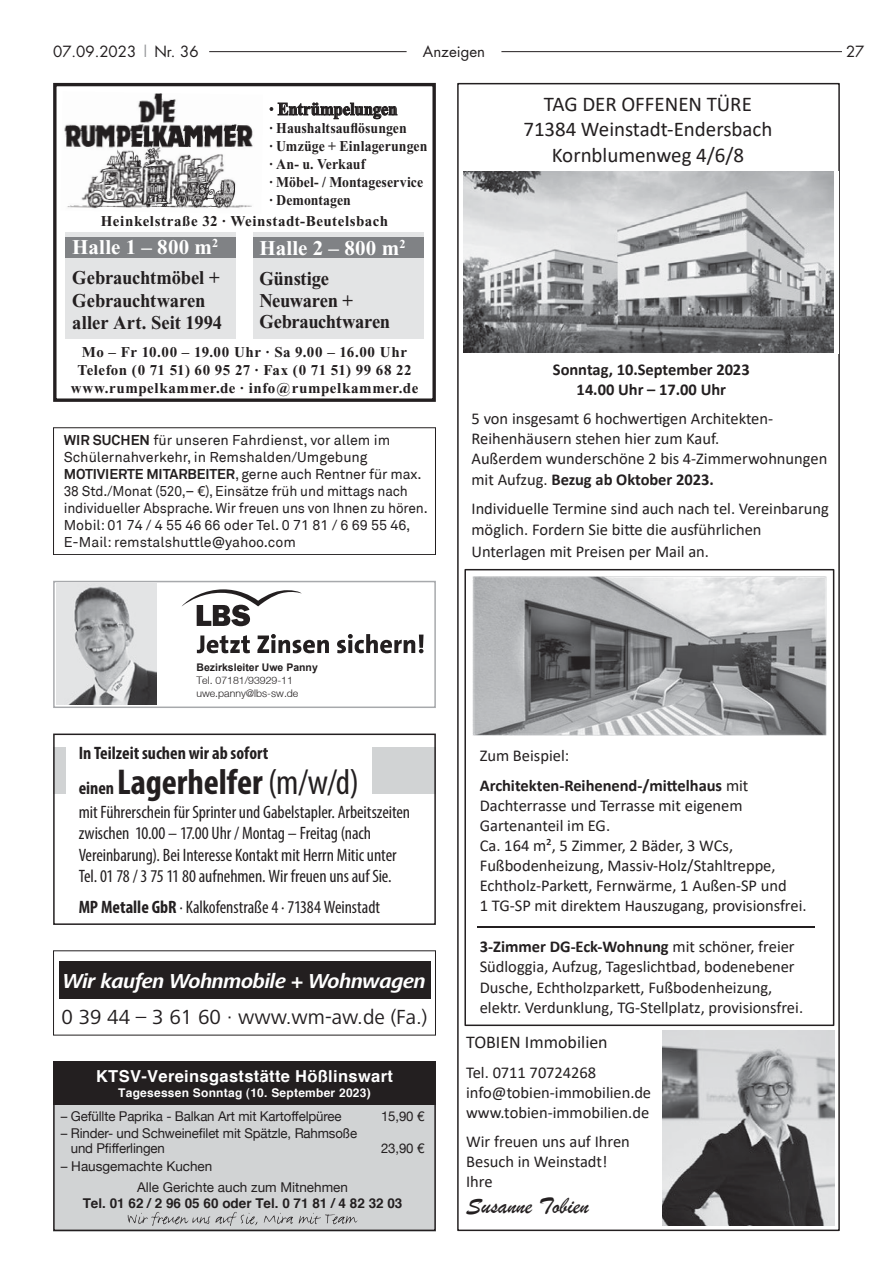
<style>
.page{position:relative;width:893px;height:1263px;background:#fff}
.page>*{position:absolute;margin:0;border:0;box-sizing:border-box;transform-origin:0 0}
.t1{font:700 condensed 36px "Myriad Pro";color:#231f20}
.t2{font:23.85px "Brush Script";color:#231f20}
.t3{font:21.15px "Frutiger Next LT";color:#231f20}
.t4{font:21px/25.7px "Calibri";color:#231f20;text-align:center}
.t5{font:italic 700 21px "Frutiger Next LT";letter-spacing:-.02em;color:#fff}
.t6{font:700 21px "Times New Roman";letter-spacing:.01em;color:#fff}
.t7{font:700 19.5px/22.5px "Times New Roman";letter-spacing:-.01em;color:#231f20;scale:.95 1}
.t8{font:condensed 18px/21.6px "Myriad Pro";letter-spacing:-.005em;color:#231f20}
.t9{font:700 condensed 18px "Myriad Pro";color:#231f20}
.t10{font:18px "Calibri";color:#231f20}
.t11{font:700 18px "Times New Roman";letter-spacing:-.005em;color:#231f20;scale:.92 1}
.t12{font:16.5px/20.1px "Calibri";color:#231f20}
.t13{font:700 16.5px/20.1px "Calibri";letter-spacing:-.005em;color:#231f20;text-align:center}
.t14{font:700 16.5px "Helvetica";letter-spacing:.02em;color:#fff}
.t15{font:700 15px/18px "Times New Roman";letter-spacing:.02em;color:#231f20;text-align:center}
.t16{font:700 15px/18px "Times New Roman";letter-spacing:.02em;color:#231f20;scale:.92 1}
.t17{font:15px "Futura";color:#231f20}
.t18{font:14.25px/17.1px "Akkurat";letter-spacing:-.01em;color:#231f20}
.t19{font:13.5px/15px "Helvetica Neue";letter-spacing:-.01em;color:#231f20}
.t20{font:700 13.5px "Helvetica";color:#231f20}
.t21{font:700 12px "Helvetica";letter-spacing:.02em;color:#fff}
.t22{font:300 10.5px/12.8px "Helvetica Neue";color:#231f20}
.t23{font:700 10.5px "Arial";color:#231f20}
.s1{color:#949698}
.s2{font-weight:700}
.s3{font-size:18px}
.s4{font-weight:400}
</style>
<div class="page">
<hr style="left:209px;top:51px;width:198px;height:1px;background:#231f20">
<hr style="left:501px;top:51px;width:341px;height:1px;background:#231f20">
<img style="left:64px;top:93px;width:189px;height:116px">
<div style="left:66px;top:232px;width:170px;height:107px;background:#e3e4e5"></div>
<div style="left:253px;top:232px;width:170px;height:107px;background:#e3e4e5"></div>
<svg style="left:270px;top:103px;width:127px;height:16px"></svg>
<div style="left:66px;top:237px;width:170px;height:21px;background:#808285"></div>
<div style="left:253px;top:237px;width:170px;height:21px;background:#808285"></div>
<div style="left:53px;top:83px;width:383px;height:319px;border:3px solid #231f20"></div>
<div style="left:59px;top:961px;width:371px;height:38px;background:#231f20"></div>
<svg style="left:182px;top:589px;width:120px;height:38px"></svg>
<svg style="left:197px;top:634px;width:226px;height:19px"></svg>
<div style="left:53px;top:581px;width:383px;height:127px;border:2px solid #a7a9ac"></div>
<img style="left:57px;top:584px;width:99px;height:121px">
<img style="left:463px;top:171px;width:371px;height:182px">
<img style="left:662px;top:1031px;width:173px;height:195px">
<img style="left:473px;top:576px;width:354px;height:160px">
<hr style="left:478px;top:926px;width:337px;height:2px;background:#231f20">
<div style="left:53px;top:427px;width:383px;height:128px;border:1px solid #231f20"></div>
<div style="left:53px;top:747px;width:13px;height:46px;background:#d1d3d4"></div>
<div style="left:372px;top:747px;width:64px;height:46px;background:#d1d3d4"></div>
<div style="left:53px;top:733px;width:383px;height:192px;border:2px solid #231f20"></div>
<div style="left:53px;top:1061px;width:383px;height:170px;background:#d1d3d4"></div>
<div style="left:53px;top:1061px;width:383px;height:170px;border:2px solid #231f20"></div>
<div style="left:53px;top:1061px;width:383px;height:44px;background:#231f20"></div>
<svg style="left:128px;top:1212px;width:229px;height:14px"></svg>
<p class="t17" style="left:53px;top:41px;width:147px">07.09.2023 <span class="s1">|</span> Nr. 36</p>
<p class="t17" style="left:423px;top:41px;width:64px">Anzeigen</p>
<p class="t17" style="left:846px;top:41px;width:20px">27</p>
<p class="t11" style="left:269px;top:99px;width:141px">· Entrümpelungen</p>
<p class="t16" style="left:269px;top:119px;width:173px">· Haushaltsauflösungen<br>· Umzüge + Einlagerungen · An- u. Verkauf<br>· Möbel- / Montageservice · Demontagen</p>
<p class="t15" style="left:101px;top:212px;width:289px">Heinkelstraße 32 · Weinstadt-Beutelsbach</p>
<p class="t6" style="left:72px;top:236px;width:148px">Halle 1 – 800 m<sup>2</sup></p>
<p class="t7" style="left:72px;top:267px;width:159px">Gebrauchtmöbel +<br>Gebrauchtwaren aller Art. Seit 1994</p>
<p class="t6" style="left:259px;top:236px;width:148px">Halle 2 – 800 m<sup>2</sup></p>
<p class="t7" style="left:259px;top:267px;width:139px;line-height:21.8px">Günstige<br>Neuwaren +<br>Gebrauchtwaren</p>
<p class="t15" style="left:71px;top:343px;width:349px">Mo – Fr 10.00 – 19.00 Uhr · Sa 9.00 – 16.00 Uhr<br>Telefon (0 71 51) 60 95 27 · Fax (0 71 51) 99 68 22 www.rumpelkammer.de · info@rumpelkammer.de</p>
<p class="t18" style="left:64px;top:431px;width:365px"><span class="s2">WIR SUCHEN</span> für unseren Fahrdienst, vor allem im Schülernahverkehr, in Remshalden/Umgebung <span class="s2">MOTIVIERTE MITARBEITER</span>, gerne auch Rentner für max.<br>38 Std./Monat (520,– €), Einsätze früh und mittags nach individueller Absprache. Wir freuen uns von Ihnen zu hören.<br>Mobil: 01 74 / 4 55 46 66 oder Tel. 0 71 81 / 6 69 55 46, E-Mail: remstalshuttle@yahoo.com</p>
<p class="t4" style="left:523px;top:90px;width:250px">TAG DER OFFENEN TÜRE<br>71384 Weinstadt-Endersbach<br>Kornblumenweg 4/6/8</p>
<p class="t13" style="left:553px;top:359px;width:198px">Sonntag, 10.September 2023<br>14.00 Uhr – 17.00 Uhr</p>
<p class="t12" style="left:471px;top:408px;width:357px">5 von insgesamt 6 hochwertigen Architekten-Reihenhäusern stehen hier zum Kauf.<br>Außerdem wunderschöne 2 bis 4-Zimmerwohnungen mit Aufzug. <span class="s2">Bezug ab Oktober 2023.</span></p>
<p class="t12" style="left:472px;top:497px;width:359px;line-height:21.8px">Individuelle Termine sind auch nach tel. Vereinbarung möglich. Fordern Sie bitte die ausführlichen<br>Unterlagen mit Preisen per Mail an.</p>
<p class="t23" style="left:196px;top:661px;width:123px">Bezirksleiter Uwe Panny</p>
<p class="t22" style="left:196px;top:674px;width:103px">Tel. 07181/93929-11 uwe.panny@lbs-sw.de</p>
<p class="t9" style="left:79px;top:742px;width:191px">In Teilzeit suchen wir ab sofort</p>
<h1 class="t1" style="left:79px;top:759px;width:282px"><span class="s3">einen</span> Lagerhelfer <span class="s4">(m/w/d)</span></h1>
<p class="t8" style="left:79px;top:801px;width:333px">mit Führerschein für Sprinter und Gabelstapler. Arbeitszeiten zwischen 10.00 – 17.00 Uhr / Montag – Freitag (nach Vereinbarung). Bei Interesse Kontakt mit Herrn Mitic unter Tel. 01 78 / 3 75 11 80 aufnehmen. Wir freuen uns auf Sie.</p>
<p class="t8" style="left:79px;top:895px;width:303px"><span class="s2">MP Metalle GbR</span> · Kalkofenstraße 4 · 71384 Weinstadt</p>
<p class="t5" style="left:63px;top:969px;width:364px">Wir kaufen Wohnmobile + Wohnwagen</p>
<p class="t3" style="left:61px;top:1005px;width:368px">0 39 44 – 3 61 60 · www.wm-aw.de (Fa.)</p>
<p class="t14" style="left:96px;top:1065px;width:298px">KTSV-Vereinsgaststätte Hößlinswart</p>
<p class="t21" style="left:118px;top:1085px;width:254px">Tagesessen Sonntag (10. September 2023)</p>
<p class="t19" style="left:61px;top:1108px;width:282px">– Gefüllte Paprika - Balkan Art mit Kartoffelpüree</p>
<p class="t19" style="left:381px;top:1108px;width:45px">15,90 €</p>
<p class="t19" style="left:71px;top:1126px;width:288px;text-indent:-10px">– Rinder- und Schweinefilet mit Spätzle, Rahmsoße und Pfifferlingen</p>
<p class="t19" style="left:381px;top:1141px;width:45px">23,90 €</p>
<p class="t19" style="left:137px;top:1155px;width:212px;line-height:21.3px;text-indent:-76px">– Hausgemachte Kuchen<br>Alle Gerichte auch zum Mitnehmen</p>
<p class="t20" style="left:83px;top:1195px;width:321px">Tel. 01 62 / 2 96 05 60 oder Tel. 0 71 81 / 4 82 32 03</p>
<p class="t13" style="left:480px;top:741px;width:270px;line-height:29.2px;text-align:left"><span class="s4">Zum Beispiel:<br></span>Architekten-Reihenend-/mittelhaus <span class="s4">mit</span></p>
<p class="t12" style="left:480px;top:795px;width:328px">Dachterrasse und Terrasse mit eigenem Gartenanteil im EG.<br>Ca. 164 m², 5 Zimmer, 2 Bäder, 3 WCs, Fußbodenheizung, Massiv-Holz/Stahltreppe, Echtholz-Parkett, Fernwärme, 1 Außen-SP und<br>1 TG-SP mit direktem Hauszugang, provisionsfrei.</p>
<p class="t12" style="left:480px;top:936px;width:325px"><span class="s2">3-Zimmer DG-Eck-Wohnung</span> mit schöner, freier Südloggia, Aufzug, Tageslichtbad, bodenebener Dusche, Echtholzparkett, Fußbodenheizung, elektr. Verdunklung, TG-Stellplatz, provisionsfrei.</p>
<p class="t10" style="left:466px;top:1029px;width:143px">TOBIEN Immobilien</p>
<p class="t12" style="left:466px;top:1062px;width:187px">Tel. 0711 70724268 info@tobien-immobilien.de www.tobien-immobilien.de</p>
<p class="t12" style="left:466px;top:1131px;width:165px">Wir freuen uns auf Ihren<br>Besuch in Weinstadt!<br>Ihre</p>
<h2 class="t2" style="left:466px;top:1191px;width:124px">Susanne Tobien</h2>
</div>
